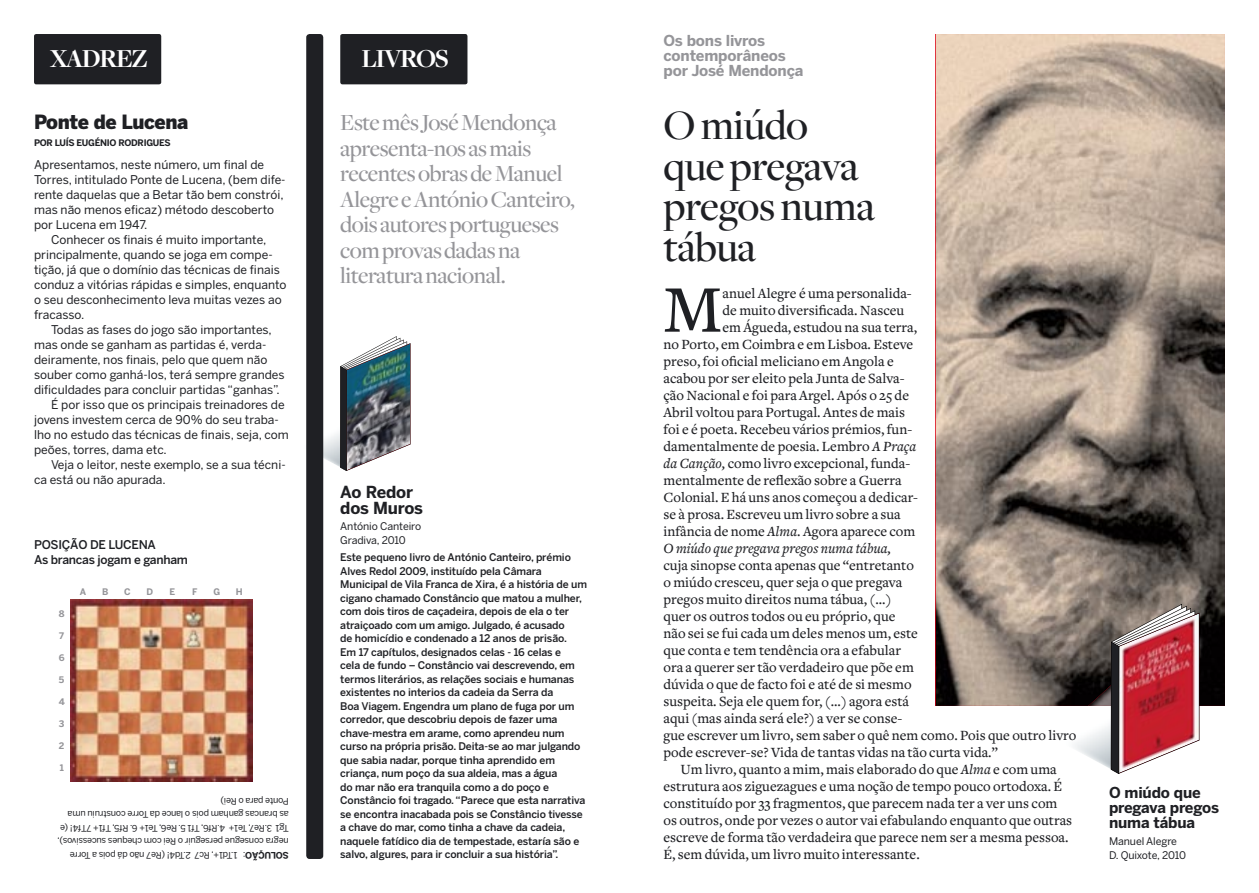
<style>
.page{position:relative;width:1259px;height:893px;background:#fff}
.page>*{position:absolute;margin:0;border:0;box-sizing:border-box;transform-origin:0 0}
.t1{font:500 69px "Freight Text";color:#1f2024}
.t2{font:500 43.5px/40.5px "Freight Disp";letter-spacing:-.01em;color:#1f2024}
.t3{font:700 27px "Freight Disp";letter-spacing:-.05em;color:#fff}
.t4{font:500 24px/25.5px "Freight Disp";letter-spacing:-.02em;color:#959599}
.t5{font:900 19.5px "Benton Sans";letter-spacing:-.02em;color:#1f2024}
.t6{font:700 16.5px/16.5px "Benton Sans";letter-spacing:-.01em;color:#1f2024}
.t7{font:700 15px/15px "Benton Sans";letter-spacing:-.01em;color:#959599}
.t8{font:700 15px/15px "Benton Sans";letter-spacing:-.01em;color:#1f2024}
.t9{font:500 14.7px/17px "Freight Text";color:#1f2024}
.t10{font:italic 500 14.7px "Freight Text";color:#1f2024}
.t11{font:12px "Benton Sans";color:#1f2024}
.t12{font:500 12px/15px "Benton Sans";letter-spacing:-.02em;color:#1f2024}
.t13{font:500 10.5px/13.5px "Benton Sans";letter-spacing:-.01em;color:#1f2024}
.t14{font:10.5px/13.5px "Benton Sans";letter-spacing:-.01em;color:#1f2024}
.t15{font:9px/13.5px "Benton Sans";letter-spacing:-.02em;color:#1f2024}
.t16{font:700 9px "Benton Sans";letter-spacing:-.03em;color:#1f2024}
.t17{font:700 9px "Benton Sans";color:#959599}
.s1{font-weight:700}
.s2{font-style:italic}
</style>
<div class="page">
<img style="left:323px;top:385px;width:17px;height:86px">
<img style="left:340px;top:336px;width:70px;height:135px">
<div style="left:340px;top:34px;width:127px;height:50px;background:#1f2024;border-radius:2px"></div>
<img style="left:935px;top:34px;width:290px;height:672px">
<img style="left:1074px;top:726px;width:36px;height:43px">
<img style="left:1088px;top:666px;width:22px;height:40px">
<svg style="left:1110px;top:604px;width:89px;height:170px"></svg>
<div style="left:306px;top:34px;width:17px;height:825px;background:#1f2024;border-radius:3px"></div>
<div style="left:34px;top:34px;width:127px;height:50px;background:#1f2024;border-radius:2px"></div>
<img style="left:70px;top:599px;width:183px;height:182px">
<h3 class="t3" style="left:50px;top:44px;width:99px">XADREZ</h3>
<h3 class="t5" style="left:34px;top:110px;width:156px">Ponte de Lucena</h3>
<p class="t16" style="left:34px;top:137px;width:138px">POR LUÍS EUGÉNIO RODRIGUES</p>
<p class="t11" style="left:34px;top:158px;width:232px">Apresentamos, neste número, um final de</p>
<p class="t11" style="left:34px;top:173px;width:253px">Torres, intitulado Ponte de Lucena, (bem dife-</p>
<p class="t11" style="left:34px;top:188px;width:251px">rente daquelas que a Betar tão bem constrói,</p>
<p class="t11" style="left:34px;top:203px;width:242px">mas não menos eficaz) método descoberto</p>
<p class="t11" style="left:34px;top:218px;width:115px">por Lucena em 1947.</p>
<p class="t11" style="left:51px;top:233px;width:217px">Conhecer os finais é muito importante,</p>
<p class="t11" style="left:34px;top:248px;width:240px">principalmente, quando se joga em compe-</p>
<p class="t11" style="left:34px;top:263px;width:247px">tição, já que o domínio das técnicas de finais</p>
<p class="t11" style="left:34px;top:278px;width:254px">conduz a vitórias rápidas e simples, enquanto</p>
<p class="t11" style="left:34px;top:293px;width:249px">o seu desconhecimento leva muitas vezes ao</p>
<p class="t11" style="left:34px;top:308px;width:52px">fracasso.</p>
<p class="t11" style="left:51px;top:323px;width:222px">Todas as fases do jogo são importantes,</p>
<p class="t11" style="left:34px;top:338px;width:234px">mas onde se ganham as partidas é, verda-</p>
<p class="t11" style="left:34px;top:353px;width:235px">deiramente, nos finais, pelo que quem não</p>
<p class="t11" style="left:34px;top:368px;width:252px">souber como ganhá-los, terá sempre grandes</p>
<p class="t11" style="left:34px;top:383px;width:247px">dificuldades para concluir partidas “ganhas”.</p>
<p class="t11" style="left:51px;top:398px;width:235px">É por isso que os principais treinadores de</p>
<p class="t11" style="left:34px;top:413px;width:246px">jovens investem cerca de 90% do seu traba-</p>
<p class="t11" style="left:34px;top:428px;width:256px">lho no estudo das técnicas de finais, seja, com</p>
<p class="t11" style="left:34px;top:443px;width:134px">peões, torres, dama etc.</p>
<p class="t11" style="left:51px;top:458px;width:236px">Veja o leitor, neste exemplo, se a sua técni-</p>
<p class="t11" style="left:34px;top:473px;width:133px">ca está ou não apurada.</p>
<p class="t12" style="left:34px;top:537px;width:155px">POSIÇÃO DE LUCENA<br>As brancas jogam e ganham</p>
<p class="t17" style="left:59px;top:608px;width:7px">8</p>
<p class="t17" style="left:59px;top:630px;width:6px">7</p>
<p class="t17" style="left:59px;top:652px;width:7px">6</p>
<p class="t17" style="left:59px;top:674px;width:7px">5</p>
<p class="t17" style="left:59px;top:696px;width:8px">4</p>
<p class="t17" style="left:59px;top:719px;width:7px">3</p>
<p class="t17" style="left:59px;top:741px;width:7px">2</p>
<p class="t17" style="left:60px;top:763px;width:6px">1</p>
<p class="t17" style="left:80px;top:586px;width:8px">A</p>
<p class="t17" style="left:102px;top:586px;width:8px">B</p>
<p class="t17" style="left:124px;top:586px;width:8px">C</p>
<p class="t17" style="left:147px;top:586px;width:8px">D</p>
<p class="t17" style="left:169px;top:586px;width:7px">E</p>
<p class="t17" style="left:192px;top:586px;width:7px">F</p>
<p class="t17" style="left:213px;top:586px;width:8px">G</p>
<p class="t17" style="left:236px;top:586px;width:8px">H</p>
<p class="t15" style="left:289px;top:862px;width:233px;rotate:-180deg"><span class="s1">SOLUÇÃO</span>: 1.Td1+, Rc7 2.Td4! (Re7 não dá pois a Torre negra consegue perseguir o Rei com cheques sucessivos), Tg1 3.Re7, Te1+ 4.Rf6, Tf1 5. Re6, Te1+ 6. Rf5, Tf1+ 7Tf4! (e as brancas ganham pois o lance da Torre construiu uma Ponte para o Rei)</p>
<h3 class="t3" style="left:361px;top:44px;width:89px">LIVROS</h3>
<h3 class="t4" style="left:340px;top:110px;width:236px">Este mês José Mendonça apresenta-nos as mais recentes obras de Manuel<br>Alegre e António Canteiro, dois autores portugueses com provas dadas na literatura nacional.</h3>
<p class="t6" style="left:340px;top:483px;width:84px">Ao Redor dos Muros</p>
<p class="t14" style="left:340px;top:519px;width:82px">António Canteiro<br>Gradiva, 2010</p>
<p class="t13" style="left:340px;top:551px;width:248px">Este pequeno livro de António Canteiro, prémio Alves Redol 2009, instituído pela Câmara Municipal de Vila Franca de Xira, é a história de um cigano chamado Constâncio que matou a mulher, com dois tiros de caçadeira, depois de ela o ter atraiçoado com um amigo. Julgado, é acusado<br>de homicídio e condenado a 12 anos de prisão.<br>Em 17 capítulos, designados celas - 16 celas e<br>cela de fundo – Constâncio vai descrevendo, em termos literários, as relações sociais e humanas existentes no interios da cadeia da Serra da<br>Boa Viagem. Engendra um plano de fuga por um corredor, que descobriu depois de fazer uma chave-mestra em arame, como aprendeu num curso na própria prisão. Deita-se ao mar julgando que sabia nadar, porque tinha aprendido em criança, num poço da sua aldeia, mas a água<br>do mar não era tranquila como a do poço e Constâncio foi tragado. “Parece que esta narrativa se encontra inacabada pois se Constâncio tivesse a chave do mar, como tinha a chave da cadeia, naquele fatídico dia de tempestade, estaría são e salvo, algures, para ir concluir a sua história”.</p>
<p class="t7" style="left:663px;top:33px;width:142px">Os bons livros contemporâneos por José Mendonça</p>
<h2 class="t2" style="left:663px;top:106px;width:213px">O miúdo que pregava pregos numa tábua</h2>
<h1 class="t1" style="left:663px;top:272px;width:61px">M</h1>
<p class="t9" style="left:722px;top:285px;width:191px">anuel Alegre é uma personalida-</p>
<p class="t9" style="left:722px;top:302px;width:183px">de muito diversificada. Nasceu</p>
<p class="t9" style="left:722px;top:319px;width:196px">em Águeda, estudou na sua terra,</p>
<p class="t9" style="left:663px;top:336px;width:251px">no Porto, em Coimbra e em Lisboa. Esteve</p>
<p class="t9" style="left:663px;top:353px;width:232px">preso, foi oficial meliciano em Angola e</p>
<p class="t9" style="left:663px;top:370px;width:242px">acabou por ser eleito pela Junta de Salva-</p>
<p class="t9" style="left:663px;top:387px;width:247px">ção Nacional e foi para Argel. Após o 25 de</p>
<p class="t9" style="left:663px;top:404px;width:243px">Abril voltou para Portugal. Antes de mais</p>
<p class="t9" style="left:663px;top:421px;width:250px">foi e é poeta. Recebeu vários prémios, fun-</p>
<p class="t9" style="left:663px;top:438px;width:254px">damentalmente de poesia. Lembro <span class="s2">A Praça</span></p>
<p class="t9" style="left:663px;top:455px;width:248px"><span class="s2">da Canção,</span> como livro excepcional, funda-</p>
<p class="t9" style="left:663px;top:472px;width:240px">mentalmente de reflexão sobre a Guerra</p>
<p class="t9" style="left:663px;top:489px;width:256px">Colonial. E há uns anos começou a dedicar-</p>
<p class="t9" style="left:663px;top:506px;width:239px">se à prosa. Escreveu um livro sobre a sua</p>
<p class="t9" style="left:663px;top:523px;width:253px">infância de nome <span class="s2">Alma</span>. Agora aparece com</p>
<p class="t10" style="left:663px;top:540px;width:229px">O miúdo que pregava pregos numa tábua,</p>
<p class="t9" style="left:663px;top:557px;width:414px">cuja sinopse conta apenas que “entretanto<br>o miúdo cresceu, quer seja o que pregava<br>pregos muito direitos numa tábua, (...)<br>quer os outros todos ou eu próprio, que<br>não sei se fui cada um deles menos um, este<br>que conta e tem tendência ora a efabular<br>ora a querer ser tão verdadeiro que põe em<br>dúvida o que de facto foi e até de si mesmo<br>suspeita. Seja ele quem for, (...) agora está<br>aqui (mas ainda será ele?) a ver se conse-<br>gue escrever um livro, sem saber o quê nem como. Pois que outro livro pode escrever-se? Vida de tantas vidas na tão curta vida.”</p>
<p class="t9" style="left:663px;top:761px;width:410px;text-indent:17px">Um livro, quanto a mim, mais elaborado do que <span class="s2">Alma</span> e com uma estrutura aos ziguezagues e uma noção de tempo pouco ortodoxa. É constituído por 33 fragmentos, que parecem nada ter a ver uns com os outros, onde por vezes o autor vai efabulando enquanto que outras escreve de forma tão verdadeira que parece nem ser a mesma pessoa.<br>É, sem dúvida, um livro muito interessante.</p>
<p class="t8" style="left:1109px;top:784px;width:111px">O miúdo que pregava pregos numa tábua</p>
<p class="t14" style="left:1109px;top:835px;width:79px">Manuel Alegre<br>D. Quixote, 2010</p>
</div>
